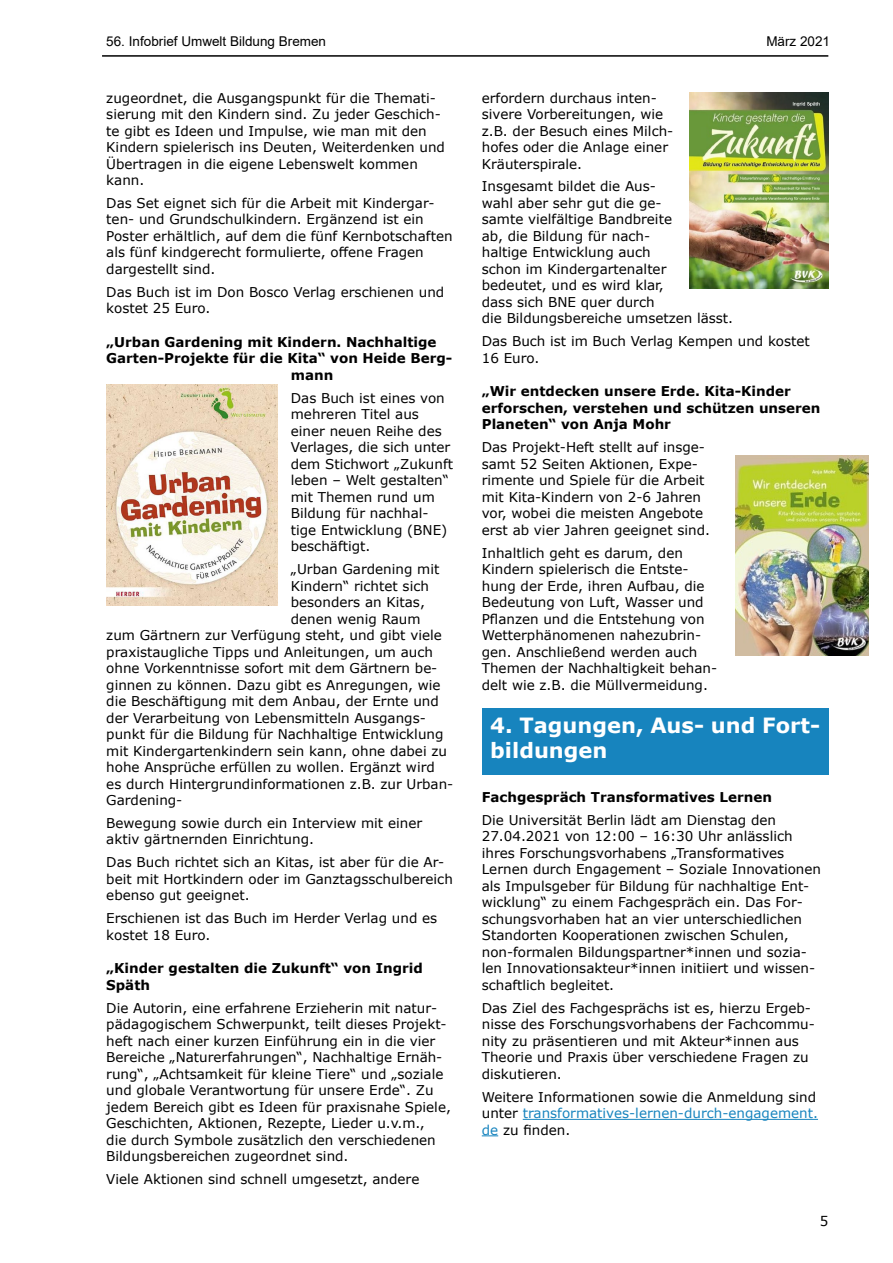
<style>
.page{position:relative;width:893px;height:1263px;background:#fff}
.page>*{position:absolute;margin:0;border:0;box-sizing:border-box;transform-origin:0 0}
.t1{font:700 21px/25.2px "Verdana";color:#fff}
.t2{font:13.5px/16.5px "Verdana";color:#000}
.t3{font:700 13.5px/16.5px "Verdana";color:#000}
.t4{font:13.5px "Arial";color:#000}
.s1{color:#1784be}
</style>
<div class="page">
<hr style="left:102px;top:55px;width:726px;height:2px;background:#000">
<img style="left:736px;top:455px;width:133px;height:200px">
<img style="left:690px;top:92px;width:138px;height:196px">
<img style="left:106px;top:385px;width:171px;height:221px">
<div style="left:482px;top:708px;width:347px;height:67px;background:#1784be"></div>
<hr style="left:523px;top:1119px;width:295px;height:1px;background:#1784be">
<svg style="left:482px;top:1135px;width:16px;height:1px"></svg>
<p class="t4" style="left:106px;top:32px;width:221px">56. Infobrief Umwelt Bildung Bremen</p>
<p class="t4" style="left:766px;top:32px;width:65px">März 2021</p>
<p class="t2" style="left:106px;top:89px;width:340px">zugeordnet, die Ausgangspunkt für die Themati&shy;sierung mit den Kindern sind. Zu jeder Geschich&shy;te gibt es Ideen und Impulse, wie man mit den Kindern spielerisch ins Deuten, Weiterdenken und Übertragen in die eigene Lebenswelt kommen kann.</p>
<p class="t2" style="left:106px;top:195px;width:348px">Das Set eignet sich für die Arbeit mit Kindergar&shy;ten- und Grundschulkindern. Ergänzend ist ein Poster erhältlich, auf dem die fünf Kernbotschaften als fünf kindgerecht formulierte, offene Fragen dargestellt sind.</p>
<p class="t2" style="left:106px;top:283px;width:340px">Das Buch ist im Don Bosco Verlag erschienen und kostet 25 Euro.</p>
<p class="t3" style="left:106px;top:333px;width:332px">„Urban Gardening mit Kindern. Nachhaltige</p>
<p class="t3" style="left:106px;top:350px;width:348px">Garten-Projekte für die Kita“ von Heide Berg-</p>
<p class="t3" style="left:291px;top:366px;width:44px">mann</p>
<p class="t2" style="left:291px;top:389px;width:164px">Das Buch ist eines von mehreren Titel aus einer neuen Reihe des<br>Verlages, die sich unter dem Stichwort „Zukunft leben – Welt gestalten“ mit Themen rund um<br>Bildung für nachhal&shy;tige Entwicklung (BNE) beschäftigt.</p>
<p class="t2" style="left:291px;top:561px;width:150px">„Urban Gardening mit</p>
<p class="t2" style="left:291px;top:577px;width:140px">Kindern“ richtet sich</p>
<p class="t2" style="left:291px;top:594px;width:136px">besonders an Kitas,</p>
<p class="t2" style="left:291px;top:610px;width:131px">denen wenig Raum</p>
<p class="t2" style="left:106px;top:627px;width:337px">zum Gärtnern zur Verfügung steht, und gibt viele</p>
<p class="t2" style="left:106px;top:643px;width:328px">praxistaugliche Tipps und Anleitungen, um auch</p>
<p class="t2" style="left:106px;top:660px;width:333px">ohne Vorkenntnisse sofort mit dem Gärtnern be-</p>
<p class="t2" style="left:106px;top:676px;width:336px">ginnen zu können. Dazu gibt es Anregungen, wie</p>
<p class="t2" style="left:106px;top:693px;width:334px">die Beschäftigung mit dem Anbau, der Ernte und</p>
<p class="t2" style="left:106px;top:709px;width:321px">der Verarbeitung von Lebensmitteln Ausgangs-</p>
<p class="t2" style="left:106px;top:726px;width:339px">punkt für die Bildung für Nachhaltige Entwicklung</p>
<p class="t2" style="left:106px;top:742px;width:342px">mit Kindergartenkindern sein kann, ohne dabei zu</p>
<p class="t2" style="left:106px;top:759px;width:330px">hohe Ansprüche erfüllen zu wollen. Ergänzt wird</p>
<p class="t2" style="left:106px;top:775px;width:349px">es durch Hintergrundinformationen z.B. zur Urban-</p>
<p class="t2" style="left:106px;top:792px;width:78px">Gardening-</p>
<p class="t2" style="left:106px;top:815px;width:317px">Bewegung sowie durch ein Interview mit einer aktiv gärtnernden Einrichtung.</p>
<p class="t2" style="left:106px;top:854px;width:348px">Das Buch richtet sich an Kitas, ist aber für die Ar&shy;beit mit Hortkindern oder im Ganztagsschulbereich ebenso gut geeignet.</p>
<p class="t2" style="left:106px;top:910px;width:332px">Erschienen ist das Buch im Herder Verlag und es kostet 18 Euro.</p>
<p class="t3" style="left:106px;top:960px;width:318px">„Kinder gestalten die Zukunft“ von Ingrid<br>Späth</p>
<p class="t2" style="left:106px;top:999px;width:346px">Die Autorin, eine erfahrene Erzieherin mit natur&shy;pädagogischem Schwerpunkt, teilt dieses Projekt&shy;heft nach einer kurzen Einführung ein in die vier Bereiche „Naturerfahrungen“, Nachhaltige Ernäh&shy;rung“, „Achtsamkeit für kleine Tiere“ und „soziale und globale Verantwortung für unsere Erde“. Zu jedem Bereich gibt es Ideen für praxisnahe Spiele, Geschichten, Aktionen, Rezepte, Lieder u.v.m.,<br>die durch Symbole zusätzlich den verschiedenen Bildungsbereichen zugeordnet sind.</p>
<p class="t2" style="left:106px;top:1171px;width:315px">Viele Aktionen sind schnell umgesetzt, andere</p>
<p class="t2" style="left:482px;top:89px;width:193px">erfordern durchaus inten&shy;sivere Vorbereitungen, wie z.B. der Besuch eines Milch&shy;hofes oder die Anlage einer<br>Kräuterspirale.</p>
<p class="t2" style="left:482px;top:178px;width:253px">Insgesamt bildet die Aus-<br>wahl aber sehr gut die ge-<br>samte vielfältige Bandbreite<br>ab, die Bildung für nach-<br>haltige Entwicklung auch<br>schon im Kindergartenalter bedeutet, und es wird klar,<br>dass sich BNE quer durch<br>die Bildungsbereiche umsetzen lässt.</p>
<p class="t2" style="left:482px;top:333px;width:330px">Das Buch ist im Buch Verlag Kempen und kostet<br>16 Euro.</p>
<p class="t3" style="left:482px;top:383px;width:340px">„Wir entdecken unsere Erde. Kita-Kinder erforschen, verstehen und schützen unseren<br>Planeten“ von Anja Mohr</p>
<p class="t2" style="left:482px;top:439px;width:230px">Das Projekt-Heft stellt auf insge&shy;samt 52 Seiten Aktionen, Expe&shy;rimente und Spiele für die Arbeit mit Kita-Kindern von 2-6 Jahren vor, wobei die meisten Angebote erst ab vier Jahren geeignet sind.</p>
<p class="t2" style="left:482px;top:544px;width:237px">Inhaltlich geht es darum, den<br>Kindern spielerisch die Entste&shy;hung der Erde, ihren Aufbau, die<br>Bedeutung von Luft, Wasser und<br>Pflanzen und die Entstehung von<br>Wetterphänomenen nahezubrin&shy;gen. Anschließend werden auch<br>Themen der Nachhaltigkeit behan&shy;delt wie z.B. die Müllvermeidung.</p>
<h1 class="t1" style="left:490px;top:712px;width:331px">4. Tagungen, Aus- und Fort&shy;bildungen</h1>
<p class="t3" style="left:482px;top:788px;width:292px">Fachgespräch Transformatives Lernen</p>
<p class="t2" style="left:482px;top:811px;width:341px">Die Universität Berlin lädt am Dienstag den 27.04.2021 von 12:00 – 16:30 Uhr anlässlich ihres Forschungsvorhabens „Transformatives Lernen durch Engagement – Soziale Innovationen als Impulsgeber für Bildung für nachhaltige Ent&shy;wicklung“ zu einem Fachgespräch ein. Das For&shy;schungsvorhaben hat an vier unterschiedlichen Standorten Kooperationen zwischen Schulen, non-formalen Bildungspartner*innen und sozia&shy;len Innovationsakteur*innen initiiert und wissen&shy;schaftlich begleitet.</p>
<p class="t2" style="left:482px;top:999px;width:335px">Das Ziel des Fachgesprächs ist es, hierzu Ergeb&shy;nisse des Forschungsvorhabens der Fachcommu&shy;nity zu präsentieren und mit Akteur*innen aus Theorie und Praxis über verschiedene Fragen zu diskutieren.</p>
<p class="t2" style="left:482px;top:1088px;width:338px">Weitere Informationen sowie die Anmeldung sind unter <span class="s1">transformatives-lernen-durch-engagement. de</span> zu finden.</p>
<p class="t2" style="left:820px;top:1213px;width:10px">5</p>
</div>
